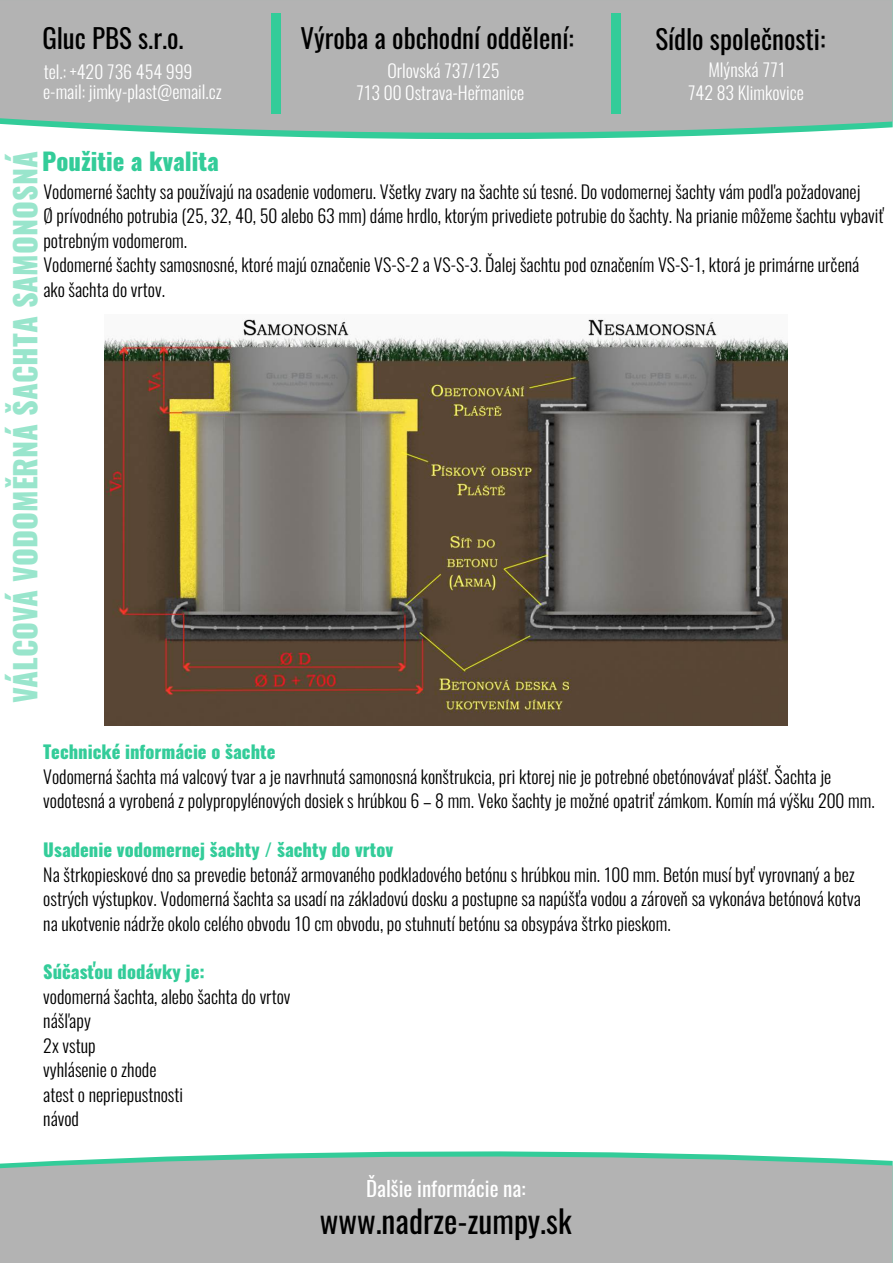
<style>
.page{position:relative;width:893px;height:1263px;background:#fff}
.page>*{position:absolute;margin:0;border:0;box-sizing:border-box;transform-origin:0 0}
.t1{font:31.65px "Oswald";color:#000}
.t2{font:800 30px "Oswald";color:rgb(51 204 153/.5)}
.t3{font:27px "Oswald";color:#000}
.t4{font:800 24px "Oswald";color:#3c9}
.t5{font:21px "Oswald";color:#fff}
.t6{font:300 18px/24.5px "Oswald";color:#000}
.t7{font:300 18px/22.8px "Oswald";color:#fff;text-align:center}
.t8{font:800 18px "Oswald";color:#3c9}
</style>
<div class="page">
<svg style="left:0;top:0;width:893px;height:138px;background:#afb6b3"></svg>
<div style="left:271px;top:13px;width:10px;height:101px;background:#3c9"></div>
<div style="left:611px;top:13px;width:10px;height:101px;background:#3c9"></div>
<img style="left:104px;top:318px;width:684px;height:408px">
<svg style="left:0;top:1152px;width:893px;height:111px;background:#afb6b4"></svg>
<h3 class="t3" style="left:42px;top:19px;width:143px">Gluc PBS s.r.o.</h3>
<h3 class="t3" style="left:655px;top:20px;width:172px">Sídlo společnosti:</h3>
<p class="t7" style="left:688px;top:58px;width:118px">Mlýnská 771<br>742 83 Klimkovice</p>
<h3 class="t3" style="left:300px;top:20px;width:275px">Výroba a obchodní oddělení:</h3>
<p class="t7" style="left:356px;top:60px;width:170px;line-height:21.9px">Orlovská 737/125<br>713 00 Ostrava-Heřmanice</p>
<p class="t7" style="left:43px;top:62px;width:180px;line-height:19.6px;text-align:left">tel.: +420 736 454 999 e-mail: jimky-plast@email.cz</p>
<h3 class="t4" style="left:42px;top:145px;width:178px">Použitie a kvalita</h3>
<h2 class="t2" style="left:5px;top:703px;width:554px;rotate:-90deg">VÁLCOVÁ VODOMĚRNÁ ŠACHTA SAMONOSNÁ</h2>
<p class="t6" style="left:43px;top:179px;width:842px">Vodomerné šachty sa používajú na osadenie vodomeru. Všetky zvary na šachte sú tesné. Do vodomernej šachty vám podľa požadovanej<br>Ø prívodného potrubia (25, 32, 40, 50 alebo 63 mm) dáme hrdlo, ktorým privediete potrubie do šachty. Na prianie môžeme šachtu vybaviť potrebným vodomerom.<br>Vodomerné šachty samosnosné, ktoré majú označenie VS-S-2 a VS-S-3. Ďalej šachtu pod označením VS-S-1, ktorá je primárne určená ako šachta do vrtov.</p>
<p class="t8" style="left:43px;top:740px;width:234px">Technické informácie o šachte</p>
<p class="t6" style="left:43px;top:764px;width:833px">Vodomerná šachta má valcový tvar a je navrhnutá samonosná konštrukcia, pri ktorej nie je potrebné obetónovávať plášť. Šachta je vodotesná a vyrobená z polypropylénových dosiek s hrúbkou 6 – 8 mm. Veko šachty je možné opatriť zámkom. Komín má výšku 200 mm.</p>
<p class="t8" style="left:43px;top:837px;width:351px">Usadenie vodomernej šachty / šachty do vrtov</p>
<p class="t6" style="left:43px;top:862px;width:819px">Na štrkopieskové dno sa prevedie betonáž armovaného podkladového betónu s hrúbkou min. 100 mm. Betón musí byť vyrovnaný a bez ostrých výstupkov. Vodomerná šachta sa usadí na základovú dosku a postupne sa napúšťa vodou a zároveň sa vykonáva betónová kotva na ukotvenie nádrže okolo celého obvodu 10 cm obvodu, po stuhnutí betónu sa obsypáva štrko pieskom.</p>
<p class="t8" style="left:43px;top:960px;width:163px">Súčasťou dodávky je:</p>
<p class="t6" style="left:43px;top:984px;width:249px">vodomerná šachta, alebo šachta do vrtov nášľapy<br>2x vstup<br>vyhlásenie o zhode<br>atest o nepriepustnosti<br>návod</p>
<p class="t5" style="left:366px;top:1174px;width:161px">Ďalšie informácie na:</p>
<h1 class="t1" style="left:320px;top:1200px;width:253px">www.nadrze-zumpy.sk</h1>
</div>
